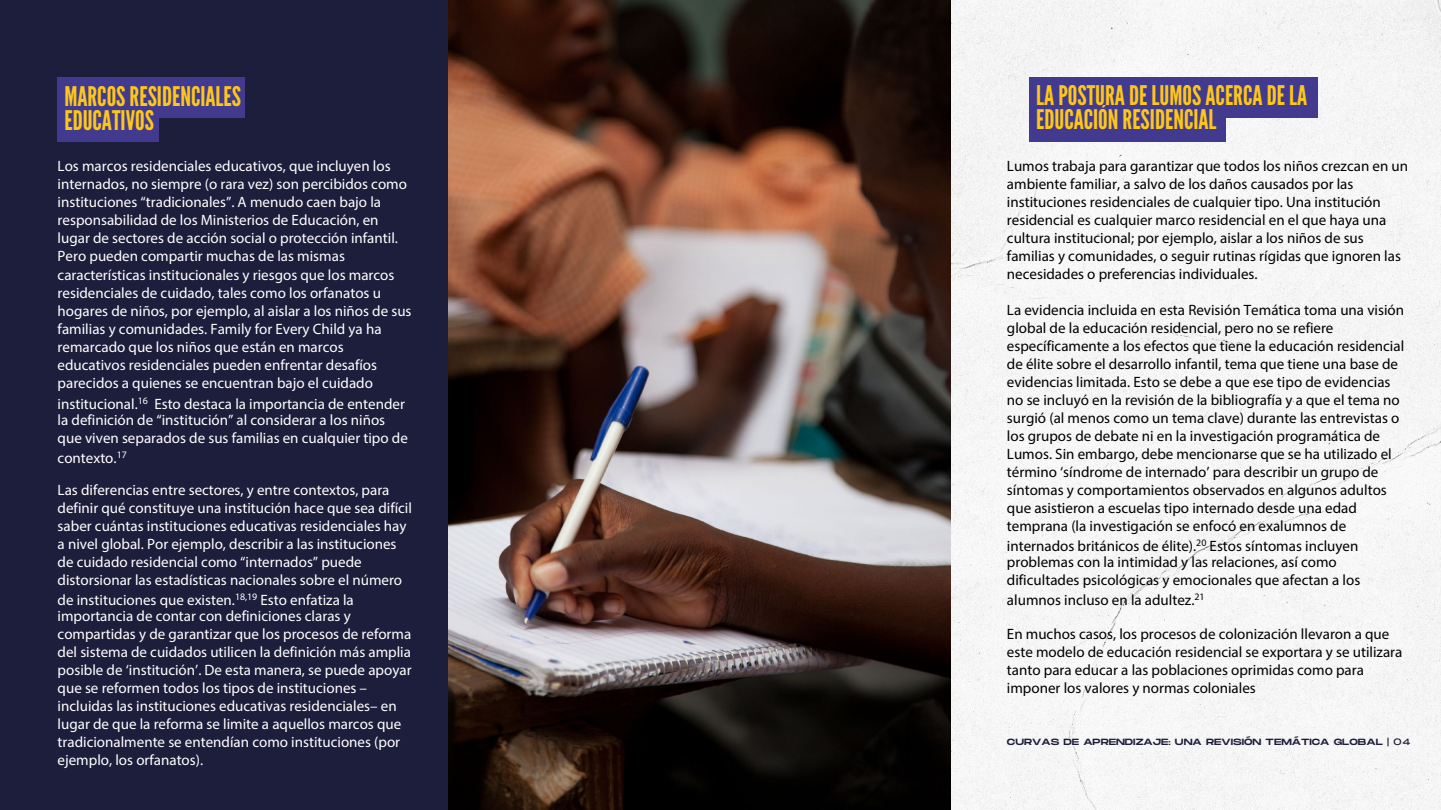
<style>
.page{position:relative;width:1441px;height:810px;background:#fff}
.page>*{position:absolute;margin:0;border:0;box-sizing:border-box;transform-origin:0 0}
.t1{font:27px/24px "League Gothic";color:#fdc71a}
.t2{font:15px/18.1px "Myriad Pro";color:#fff}
.t3{font:15px/18px "Myriad Pro";color:#000}
.t4{font:9px "Monument Extended";color:#1d1d3c}
</style>
<div class="page">
<div style="left:950px;top:0;width:490px;height:810px;background:#f6f6f6"></div>
<img style="left:447px;top:0;width:503px;height:810px">
<div style="left:0;top:0;width:447px;height:810px;background:#1d1d3c"></div>
<div style="left:57px;top:101px;width:102px;height:41px;background:#413a8e"></div>
<div style="left:57px;top:77px;width:188px;height:41px;background:#413a8e"></div>
<div style="left:1029px;top:101px;width:196px;height:41px;background:#413a8e"></div>
<div style="left:1029px;top:77px;width:288px;height:41px;background:#413a8e"></div>
<h1 class="t1" style="left:64px;top:84px;width:178px">MARCOS RESIDENCIALES<br>EDUCATIVOS</h1>
<h1 class="t1" style="left:1035px;top:84px;width:272px">LA POSTURA DE LUMOS ACERCA DE LA<br>EDUCACIÓN RESIDENCIAL</h1>
<p class="t2" style="left:58px;top:156px;width:355px">Los marcos residenciales educativos, que incluyen los internados, no siempre (o rara vez) son percibidos como instituciones “tradicionales”. A menudo caen bajo la responsabilidad de los Ministerios de Educación, en lugar de sectores de acción social o protección infantil.<br>Pero pueden compartir muchas de las mismas características institucionales y riesgos que los marcos residenciales de cuidado, tales como los orfanatos u hogares de niños, por ejemplo, al aislar a los niños de sus familias y comunidades. Family for Every Child ya ha remarcado que los niños que están en marcos educativos residenciales pueden enfrentar desafíos parecidos a quienes se encuentran bajo el cuidado</p>
<p class="t2" style="left:58px;top:395px;width:349px;line-height:16px">institucional.<sup>16</sup> Esto destaca la importancia de entender la definición de “institución” al considerar a los niños</p>
<p class="t2" style="left:58px;top:428px;width:352px;line-height:20.1px">que viven separados de sus familias en cualquier tipo de contexto.<sup>17</sup></p>
<p class="t2" style="left:58px;top:481px;width:356px">Las diferencias entre sectores, y entre contextos, para definir qué constituye una institución hace que sea difícil saber cuántas instituciones educativas residenciales hay a nivel global. Por ejemplo, describir a las instituciones de cuidado residencial como “internados” puede distorsionar las estadísticas nacionales sobre el número</p>
<p class="t2" style="left:58px;top:592px;width:298px;line-height:15.9px">de instituciones que existen.<sup>18,19</sup> Esto enfatiza la importancia de contar con definiciones claras y</p>
<p class="t2" style="left:58px;top:625px;width:355px">compartidas y de garantizar que los procesos de reforma del sistema de cuidados utilicen la definición más amplia posible de ‘institución’. De esta manera, se puede apoyar que se reformen todos los tipos de instituciones – incluidas las instituciones educativas residenciales– en lugar de que la reforma se limite a aquellos marcos que tradicionalmente se entendían como instituciones (por ejemplo, los orfanatos).</p>
<p class="t3" style="left:1006px;top:157px;width:402px">Lumos trabaja para garantizar que todos los niños crezcan en un ambiente familiar, a salvo de los daños causados por las instituciones residenciales de cualquier tipo. Una institución residencial es cualquier marco residencial en el que haya una cultura institucional; por ejemplo, aislar a los niños de sus familias y comunidades, o seguir rutinas rígidas que ignoren las necesidades o preferencias individuales.</p>
<p class="t3" style="left:1006px;top:301px;width:399px">La evidencia incluida en esta Revisión Temática toma una visión global de la educación residencial, pero no se refiere específicamente a los efectos que tiene la educación residencial de élite sobre el desarrollo infantil, tema que tiene una base de evidencias limitada. Esto se debe a que ese tipo de evidencias no se incluyó en la revisión de la bibliografía y a que el tema no surgió (al menos como un tema clave) durante las entrevistas o los grupos de debate ni en la investigación programática de Lumos. Sin embargo, debe mencionarse que se ha utilizado el término ‘síndrome de internado’ para describir un grupo de síntomas y comportamientos observados en algunos adultos que asistieron a escuelas tipo internado desde una edad temprana (la investigación se enfocó en exalumnos de</p>
<p class="t3" style="left:1006px;top:538px;width:353px;line-height:15.9px">internados británicos de élite).<sup>20</sup> Estos síntomas incluyen problemas con la intimidad y las relaciones, así como</p>
<p class="t3" style="left:1006px;top:570px;width:355px;line-height:20.1px">dificultades psicológicas y emocionales que afectan a los alumnos incluso en la adultez.<sup>21</sup></p>
<p class="t3" style="left:1006px;top:625px;width:397px">En muchos casos, los procesos de colonización llevaron a que este modelo de educación residencial se exportara y se utilizara tanto para educar a las poblaciones oprimidas como para imponer los valores y normas coloniales</p>
<p class="t4" style="left:1006px;top:737px;width:405px">CURVAS DE APRENDIZAJE: UNA REVISIÓN TEMÁTICA GLOBAL | 04</p>
</div>
